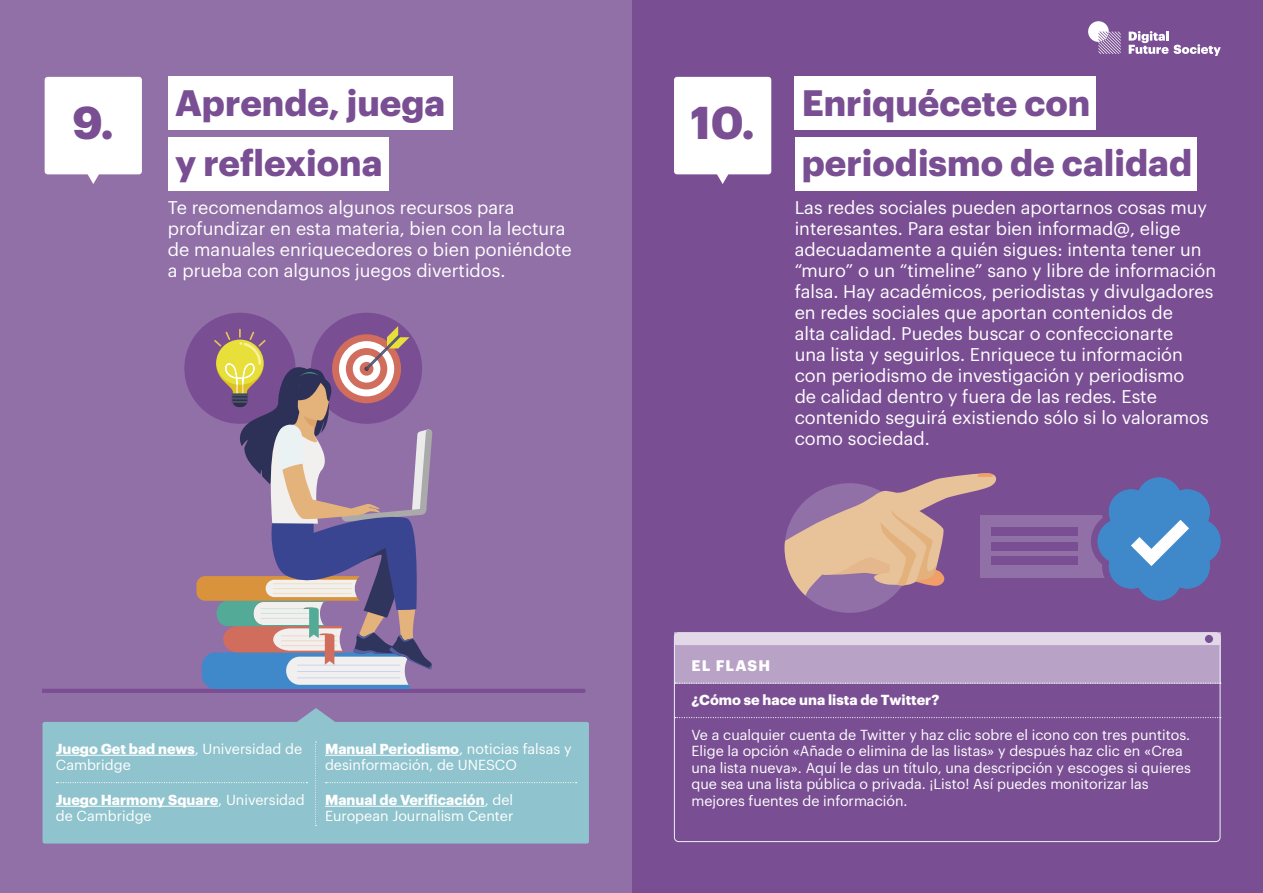
<style>
.page{position:relative;width:1263px;height:893px;background:#794e93}
.page>*{position:absolute;margin:0;border:0;box-sizing:border-box;transform-origin:0 0}
.t1{font:700 45px "Graphik";color:#794e93}
.t2{font:700 36px/60px "Graphik";color:#794e93}
.t3{font:18px/21px "Graphik";color:#fff}
.t4{font:700 15px "Graphik";letter-spacing:.08em;color:#fff}
.t5{font:14.25px/16.5px "Graphik";color:#fff}
.t6{font:700 14.25px "Graphik";color:#fff}
.s1{font-weight:700}
</style>
<div class="page">
<div style="left:0;top:0;width:631px;height:893px;background:#916fa7"></div>
<div style="left:795px;top:137px;width:401px;height:54px;background:#fff"></div>
<div style="left:168px;top:137px;width:220px;height:54px;background:#fff"></div>
<div style="left:980px;top:515px;width:231px;height:62px;background:#916fa7"></div>
<div style="left:168px;top:77px;width:284px;height:53px;background:#fff"></div>
<div style="left:45px;top:77px;width:97px;height:97px;background:#fff;border-radius:3px"></div>
<svg style="left:84px;top:174px;width:19px;height:10px"></svg>
<div style="left:795px;top:77px;width:301px;height:53px;background:#fff"></div>
<div style="left:674px;top:77px;width:97px;height:97px;background:#fff;border-radius:3px"></div>
<svg style="left:713px;top:174px;width:19px;height:10px"></svg>
<svg style="left:1091px;top:477px;width:130px;height:124px"></svg>
<div style="left:992px;top:528px;width:86px;height:8px;background:#794e93"></div>
<div style="left:992px;top:542px;width:86px;height:8px;background:#794e93"></div>
<div style="left:992px;top:556px;width:86px;height:9px;background:#794e93"></div>
<svg style="left:784px;top:473px;width:214px;height:137px"></svg>
<svg style="left:1129px;top:31px;width:92px;height:25px"></svg>
<svg style="left:1088px;top:21px;width:33px;height:33px"></svg>
<div style="left:674px;top:632px;width:546px;height:52px;background:#b8a2c6"></div>
<div style="left:674px;top:632px;width:546px;height:210px;border:1px solid #eaf2f4;border-radius:4px"></div>
<svg style="left:675px;top:682px;width:546px;height:2px"></svg>
<svg style="left:675px;top:717px;width:546px;height:1px"></svg>
<div style="left:674px;top:633px;width:546px;height:12px;background:#e2d8e8;border-radius:2px"></div>
<div style="left:1205px;top:635px;width:8px;height:8px;background:#794e93;border-radius:50%"></div>
<div style="left:43px;top:722px;width:546px;height:122px;background:#8fc3cd;border-radius:2px"></div>
<hr style="left:56px;top:755px;width:139px;height:1px;background:#fff">
<svg style="left:56px;top:782px;width:251px;height:1px"></svg>
<hr style="left:56px;top:806px;width:162px;height:1px;background:#fff">
<hr style="left:325px;top:755px;width:134px;height:1px;background:#fff">
<svg style="left:326px;top:782px;width:251px;height:1px"></svg>
<hr style="left:325px;top:806px;width:160px;height:1px;background:#fff">
<svg style="left:315px;top:741px;width:1px;height:85px"></svg>
<svg style="left:297px;top:708px;width:38px;height:14px"></svg>
<div style="left:184px;top:313px;width:111px;height:111px;background:#794e93;border-radius:50%"></div>
<div style="left:311px;top:313px;width:111px;height:111px;background:#794e93;border-radius:50%"></div>
<svg style="left:43px;top:326px;width:542px;height:367px"></svg>
<h1 class="t1" style="left:72px;top:88px;width:43px">9.</h1>
<h2 class="t2" style="left:175px;top:70px;width:272px">Aprende, juega y reflexiona</h2>
<p class="t3" style="left:168px;top:195px;width:405px">Te recomendamos algunos recursos para profundizar en esta materia, bien con la lectura de manuales enriquecedores o bien poniéndote a prueba con algunos juegos divertidos.</p>
<p class="t5" style="left:56px;top:739px;width:248px"><span class="s1">Juego Get bad news</span>, Universidad de<br>Cambridge</p>
<p class="t5" style="left:56px;top:790px;width:251px"><span class="s1">Juego Harmony Square</span>, Universidad de Cambridge</p>
<p class="t5" style="left:325px;top:739px;width:248px"><span class="s1">Manual Periodismo</span>, noticias falsas y desinformación, de UNESCO</p>
<p class="t5" style="left:325px;top:790px;width:190px"><span class="s1">Manual de Verificación</span>, del<br>European Journalism Center</p>
<h1 class="t1" style="left:690px;top:88px;width:66px">10.</h1>
<h2 class="t2" style="left:802px;top:70px;width:392px">Enriquécete con periodismo de calidad</h2>
<p class="t3" style="left:795px;top:195px;width:423px">Las redes sociales pueden aportarnos cosas muy interesantes. Para estar bien informad@, elige adecuadamente a quién sigues: intenta tener un “muro” o un “timeline” sano y libre de información falsa. Hay académicos, periodistas y divulgadores en redes sociales que aportan contenidos de<br>alta calidad. Puedes buscar o confeccionarte<br>una lista y seguirlos. Enriquece tu información con periodismo de investigación y periodismo<br>de calidad dentro y fuera de las redes. Este contenido seguirá existiendo sólo si lo valoramos como sociedad.</p>
<p class="t4" style="left:691px;top:654px;width:80px">EL FLASH</p>
<p class="t6" style="left:691px;top:689px;width:250px">¿Cómo se hace una lista de Twitter?</p>
<p class="t5" style="left:691px;top:725px;width:501px">Ve a cualquier cuenta de Twitter y haz clic sobre el icono con tres puntitos.<br>Elige la opción «Añade o elimina de las listas» y después haz clic en «Crea una lista nueva». Aquí le das un título, una descripción y escoges si quieres que sea una lista pública o privada. ¡Listo! Así puedes monitorizar las mejores fuentes de información.</p>
</div>
